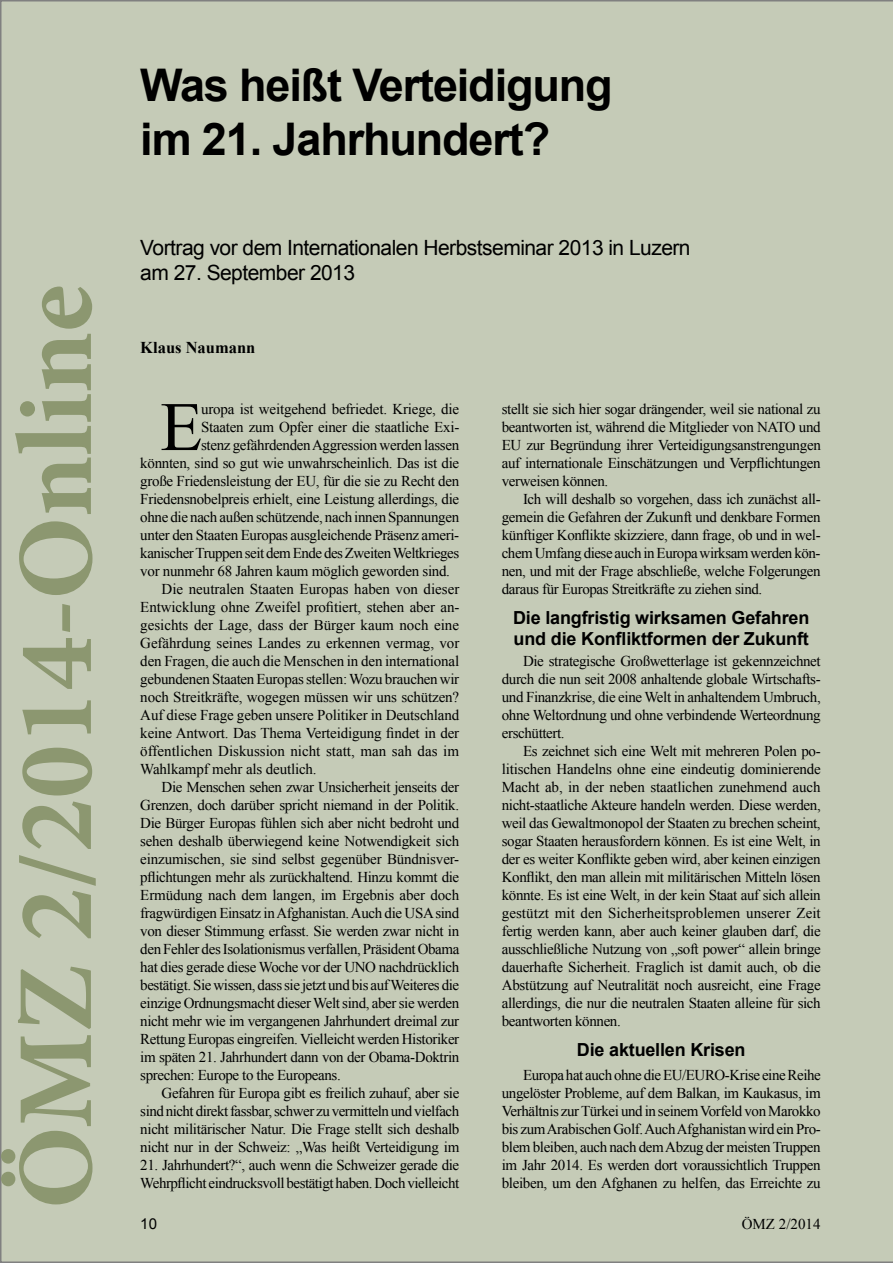
<style>
.page{position:relative;width:893px;height:1263px;background:#c5cbb7}
.page>*{position:absolute;margin:0;border:0;box-sizing:border-box;transform-origin:0 0}
.t1{font:700 108px "Minion Pro";color:#8c9770}
.t2{font:69.3px "Times New Roman";color:#000}
.t3{font:700 45px/54px "Arial";letter-spacing:-.025em;color:#000}
.t4{font:21px/25.2px "Arial";letter-spacing:-.025em;color:#000}
.t5{font:700 18px/21.6px "Arial";letter-spacing:-.01em;color:#000}
.t6{font:700 16.5px "Times New Roman";color:#000}
.t7{font:15px/18px "Times New Roman";letter-spacing:-.025em;color:#000;text-align:justify}
.t8{font:15px "Times New Roman";color:#000}
.t9{font:15px "Times New Roman";letter-spacing:-.005em;color:#000}
.t10{font:15px "Arial";color:#000}
</style>
<div class="page">
<h1 class="t1" style="left:-20px;top:1209px;width:926px;rotate:-90deg">ÖMZ 2/2014-Online</h1>
<h3 class="t3" style="left:140px;top:60px;width:474px">Was heißt Verteidigung im 21. Jahrhundert?</h3>
<h3 class="t4" style="left:140px;top:235px;width:552px">Vortrag vor dem Internationalen Herbstseminar 2013 in Luzern am 27. September 2013</h3>
<p class="t6" style="left:140px;top:336px;width:117px">Klaus Naumann</p>
<h2 class="t2" style="left:160px;top:380px;width:44px">E</h2>
<p class="t7" style="left:201px;top:400px;width:260px">uropa ist weitgehend befriedet. Kriege, die</p>
<p class="t7" style="left:201px;top:418px;width:260px">Staaten zum Opfer einer die staatliche Exi-</p>
<p class="t7" style="left:201px;top:436px;width:260px">stenz gefährdenden Aggression werden lassen</p>
<p class="t7" style="left:140px;top:454px;width:320px">könnten, sind so gut wie unwahrscheinlich. Das ist die</p>
<p class="t7" style="left:140px;top:472px;width:320px">große Friedensleistung der EU, für die sie zu Recht den</p>
<p class="t7" style="left:140px;top:490px;width:320px">Friedensnobelpreis erhielt, eine Leistung allerdings, die</p>
<p class="t7" style="left:140px;top:508px;width:320px">ohne die nach außen schützende, nach innen Spannungen</p>
<p class="t7" style="left:140px;top:526px;width:320px">unter den Staaten Europas ausgleichende Präsenz ameri-</p>
<p class="t7" style="left:140px;top:544px;width:320px">kanischer Truppen seit dem Ende des Zweiten Weltkrieges</p>
<p class="t7" style="left:140px;top:562px;width:311px">vor nunmehr 68 Jahren kaum möglich geworden sind.</p>
<p class="t8" style="left:162px;top:579px;width:299px">Die neutralen Staaten Europas haben von dieser</p>
<p class="t7" style="left:140px;top:598px;width:321px">Entwicklung ohne Zweifel profitiert, stehen aber an-</p>
<p class="t8" style="left:140px;top:615px;width:320px">gesichts der Lage, dass der Bürger kaum noch eine</p>
<p class="t9" style="left:140px;top:633px;width:321px">Gefährdung seines Landes zu erkennen vermag, vor</p>
<p class="t7" style="left:140px;top:652px;width:320px">den Fragen, die auch die Menschen in den international</p>
<p class="t7" style="left:140px;top:670px;width:320px">gebundenen Staaten Europas stellen: Wozu brauchen wir</p>
<p class="t7" style="left:140px;top:688px;width:320px">noch Streitkräfte, wogegen müssen wir uns schützen?</p>
<p class="t7" style="left:140px;top:706px;width:320px">Auf diese Frage geben unsere Politiker in Deutschland</p>
<p class="t7" style="left:140px;top:724px;width:320px">keine Antwort. Das Thema Verteidigung findet in der</p>
<p class="t8" style="left:140px;top:741px;width:320px">öffentlichen Diskussion nicht statt, man sah das im</p>
<p class="t7" style="left:140px;top:760px;width:178px">Wahlkampf mehr als deutlich.</p>
<p class="t7" style="left:162px;top:778px;width:299px">Die Menschen sehen zwar Unsicherheit jenseits der</p>
<p class="t7" style="left:140px;top:796px;width:320px">Grenzen, doch darüber spricht niemand in der Politik.</p>
<p class="t7" style="left:140px;top:814px;width:320px">Die Bürger Europas fühlen sich aber nicht bedroht und</p>
<p class="t7" style="left:140px;top:832px;width:320px">sehen deshalb überwiegend keine Notwendigkeit sich</p>
<p class="t7" style="left:140px;top:850px;width:320px">einzumischen, sie sind selbst gegenüber Bündnisver-</p>
<p class="t7" style="left:140px;top:868px;width:320px">pflichtungen mehr als zurückhaltend. Hinzu kommt die</p>
<p class="t7" style="left:140px;top:886px;width:320px">Ermüdung nach dem langen, im Ergebnis aber doch</p>
<p class="t7" style="left:140px;top:904px;width:320px">fragwürdigen Einsatz in Afghanistan. Auch die USA sind</p>
<p class="t7" style="left:140px;top:922px;width:320px">von dieser Stimmung erfasst. Sie werden zwar nicht in</p>
<p class="t7" style="left:140px;top:940px;width:321px">den Fehler des Isolationismus verfallen, Präsident Obama</p>
<p class="t7" style="left:140px;top:958px;width:320px">hat dies gerade diese Woche vor der UNO nachdrücklich</p>
<p class="t7" style="left:140px;top:976px;width:320px">bestätigt. Sie wissen, dass sie jetzt und bis auf Weiteres die</p>
<p class="t7" style="left:140px;top:994px;width:320px">einzige Ordnungsmacht dieser Welt sind, aber sie werden</p>
<p class="t7" style="left:140px;top:1012px;width:320px">nicht mehr wie im vergangenen Jahrhundert dreimal zur</p>
<p class="t7" style="left:140px;top:1030px;width:320px">Rettung Europas eingreifen. Vielleicht werden Historiker</p>
<p class="t7" style="left:140px;top:1048px;width:320px">im späten 21. Jahrhundert dann von der Obama-Doktrin</p>
<p class="t7" style="left:140px;top:1066px;width:202px">sprechen: Europe to the Europeans.</p>
<p class="t7" style="left:162px;top:1084px;width:299px">Gefahren für Europa gibt es freilich zuhauf, aber sie</p>
<p class="t7" style="left:140px;top:1102px;width:320px">sind nicht direkt fassbar, schwer zu vermitteln und vielfach</p>
<p class="t7" style="left:140px;top:1120px;width:321px">nicht militärischer Natur. Die Frage stellt sich deshalb</p>
<p class="t7" style="left:140px;top:1138px;width:321px">nicht nur in der Schweiz: „Was heißt Verteidigung im</p>
<p class="t7" style="left:140px;top:1156px;width:320px">21. Jahrhundert?“, auch wenn die Schweizer gerade die<br>Wehrpflicht eindrucksvoll bestätigt haben. Doch vielleicht</p>
<p class="t7" style="left:502px;top:400px;width:321px">stellt sie sich hier sogar drängender, weil sie national zu beantworten ist, während die Mitglieder von NATO und EU zur Begründung ihrer Verteidigungsanstrengungen auf internationale Einschätzungen und Verpflichtungen verweisen können.</p>
<p class="t7" style="left:502px;top:490px;width:320px;text-indent:21px">Ich will deshalb so vorgehen, dass ich zunächst all&shy;gemein die Gefahren der Zukunft und denkbare Formen künftiger Konflikte skizziere, dann frage, ob und in wel&shy;chem Umfang diese auch in Europa wirksam werden kön&shy;nen, und mit der Frage abschließe, welche Folgerungen daraus für Europas Streitkräfte zu ziehen sind.</p>
<p class="t5" style="left:513px;top:607px;width:298px">Die langfristig wirksamen Gefahren und die Konfliktformen der Zukunft</p>
<p class="t7" style="left:502px;top:652px;width:320px;text-indent:21px">Die strategische Großwetterlage ist gekennzeichnet durch die nun seit 2008 anhaltende globale Wirtschafts&shy;und Finanzkrise, die eine Welt in anhaltendem Umbruch, ohne Weltordnung und ohne verbindende Werteordnung erschüttert.</p>
<p class="t7" style="left:502px;top:742px;width:321px;text-indent:21px">Es zeichnet sich eine Welt mit mehreren Polen po&shy;litischen Handelns ohne eine eindeutig dominierende Macht ab, in der neben staatlichen zunehmend auch nicht-staatliche Akteure handeln werden. Diese werden, weil das Gewaltmonopol der Staaten zu brechen scheint, sogar Staaten herausfordern können. Es ist eine Welt, in der es weiter Konflikte geben wird, aber keinen einzigen Konflikt, den man allein mit militärischen Mitteln lösen könnte. Es ist eine Welt, in der kein Staat auf sich allein gestützt mit den Sicherheitsproblemen unserer Zeit fertig werden kann, aber auch keiner glauben darf, die ausschließliche Nutzung von „soft power“ allein bringe dauerhafte Sicherheit. Fraglich ist damit auch, ob die Abstützung auf Neutralität noch ausreicht, eine Frage allerdings, die nur die neutralen Staaten alleine für sich beantworten können.</p>
<p class="t5" style="left:577px;top:1039px;width:170px">Die aktuellen Krisen</p>
<p class="t7" style="left:502px;top:1066px;width:320px;text-indent:21px">Europa hat auch ohne die EU/EURO-Krise eine Reihe ungelöster Probleme, auf dem Balkan, im Kaukasus, im Verhältnis zur Türkei und in seinem Vorfeld von Marokko bis zum Arabischen Golf. Auch Afghanistan wird ein Pro&shy;blem bleiben, auch nach dem Abzug der meisten Truppen im Jahr 2014. Es werden dort voraussichtlich Truppen bleiben, um den Afghanen zu helfen, das Erreichte zu</p>
<p class="t10" style="left:140px;top:1214px;width:18px">10</p>
<p class="t7" style="left:742px;top:1214px;width:80px">ÖMZ 2/2014</p>
</div>
